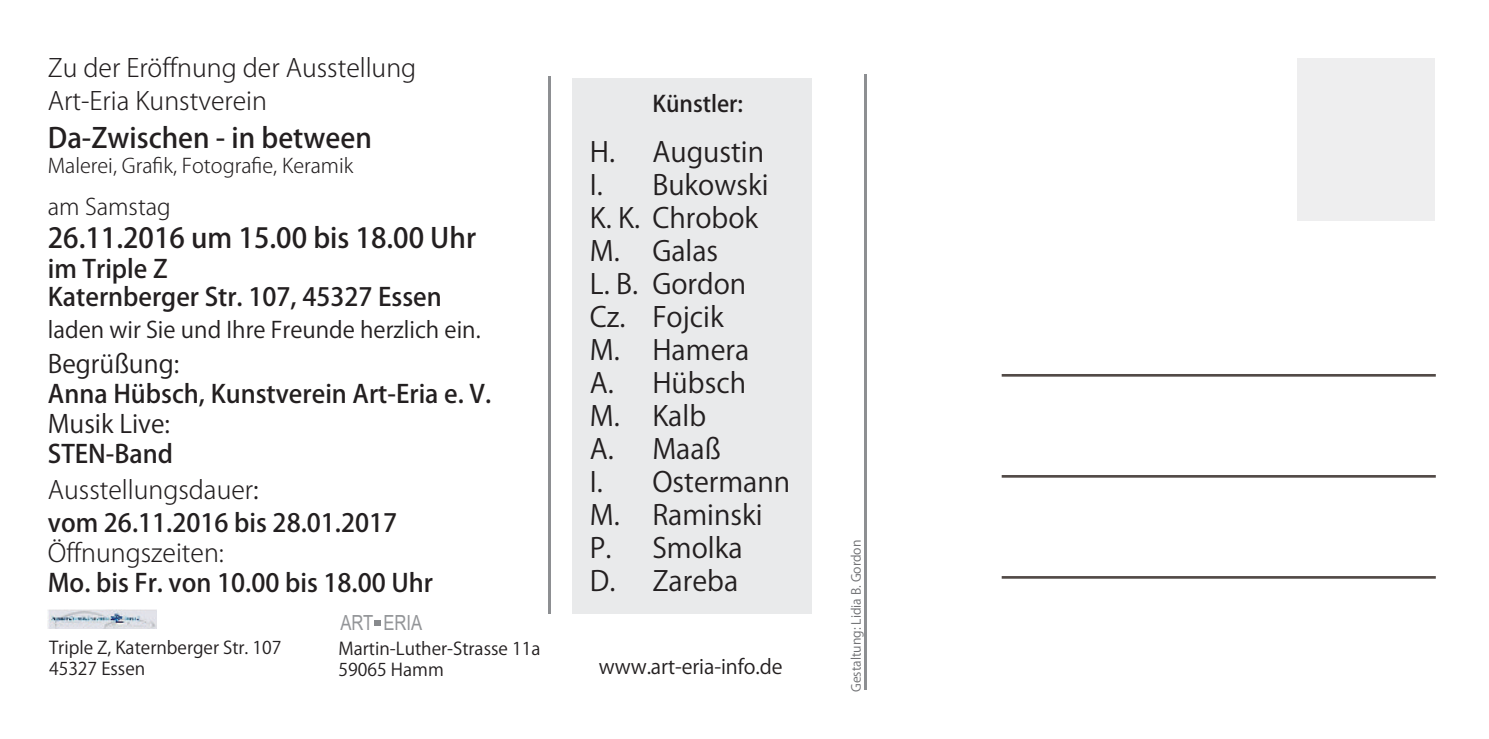
<style>
.page{position:relative;width:1489px;height:739px;background:#fff}
.page>*{position:absolute;margin:0;border:0;box-sizing:border-box;transform-origin:0 0}
.t1{font:27.5px/33px "Koz Go Std";color:#231f20}
.t2{font:500 27.5px "Koz Go Std";color:#231f20}
.t3{font:500 25px/28px "Koz Go Std";color:#231f20}
.t4{font:300 25px/33px "Koz Go Std";color:#231f20}
.t5{font:25px "Koz Go Std";color:#231f20}
.t6{font:22.5px "Koz Go Std";color:#231f20}
.t7{font:300 22.5px "Koz Go Std";color:#231f20}
.t8{font:500 22.5px "Koz Go Std";color:#231f20}
.t9{font:20.75px "Arial";color:#939598;scale:.8 1}
.t10{font:300 20px "Koz Go Std";color:#231f20}
.t11{font:20px "Koz Go Std";letter-spacing:-.005em;color:#231f20}
.t12{font:17.5px/21px "Koz Go Std";color:#231f20}
.t13{font:12.5px "Koz Go Std";color:#6d6e71}
.s1{font-weight:500}
.s2{font-weight:400}
</style>
<div class="page">
<div style="left:1296px;top:58px;width:138px;height:162px;background:#eeeeef"></div>
<hr style="left:1001px;top:374px;width:434px;height:2px;background:#524a47">
<hr style="left:1001px;top:475px;width:434px;height:2px;background:#524a47">
<hr style="left:1001px;top:576px;width:434px;height:2px;background:#524a47">
<hr style="left:864px;top:74px;width:2px;height:616px;background:#8d8f92">
<div style="left:572px;top:78px;width:239px;height:536px;background:#e9eaeb"></div>
<hr style="left:548px;top:77px;width:3px;height:537px;background:#8d8f92">
<img style="left:48px;top:609px;width:109px;height:20px">
<svg style="left:374px;top:620px;width:6px;height:6px"></svg>
<p class="t4" style="left:48px;top:51px;width:370px">Zu der Eröffnung der Ausstellung<br>Art-Eria Kunstverein</p>
<p class="t2" style="left:48px;top:120px;width:325px">Da-Zwischen - in between</p>
<p class="t10" style="left:48px;top:153px;width:307px">Malerei, Grafik, Fotografie, Keramik</p>
<p class="t7" style="left:48px;top:193px;width:124px">am Samstag</p>
<p class="t2" style="left:48px;top:221px;width:430px">26.11.2016 um 15.00 bis 18.00 Uhr</p>
<p class="t3" style="left:48px;top:256px;width:395px">im Triple Z<br>Katernberger Str. 107, 45327 Essen</p>
<p class="t6" style="left:48px;top:316px;width:434px">laden wir Sie und Ihre Freunde herzlich ein.</p>
<p class="t5" style="left:48px;top:348px;width:133px">Begrüßung:</p>
<p class="t3" style="left:48px;top:381px;width:445px">Anna Hübsch, Kunstverein Art-Eria e. V.</p>
<p class="t5" style="left:48px;top:408px;width:124px">Musik Live:</p>
<p class="t4" style="left:48px;top:437px;width:212px;line-height:35.5px"><span class="s1">STEN-Band<br></span>Ausstellungsdauer<span class="s2">:</span></p>
<p class="t3" style="left:48px;top:510px;width:351px">vom 26.11.2016 bis 28.01.2017</p>
<p class="t4" style="left:48px;top:536px;width:177px">Öffnungszeiten:</p>
<p class="t3" style="left:48px;top:570px;width:387px">Mo. bis Fr. von 10.00 bis 18.00 Uhr</p>
<p class="t12" style="left:49px;top:637px;width:234px">Triple Z, Katernberger Str. 107<br>45327 Essen</p>
<p class="t9" style="left:340px;top:610px;width:104px">ART ERIA</p>
<p class="t12" style="left:338px;top:638px;width:203px">Martin-Luther-Strasse 11a<br>59065 Hamm</p>
<p class="t8" style="left:652px;top:89px;width:92px">Künstler:</p>
<p class="t1" style="left:590px;top:136px;width:202px">H. Augustin<br>I. Bukowski<br>K. K. Chrobok<br>M. Galas<br>L. B. Gordon<br>Cz. Fojcik<br>M. Hamera<br>A. Hübsch<br>M. Kalb<br>A. Maaß<br>I. Ostermann<br>M. Raminski<br>P. Smolka<br>D. Zareba</p>
<p class="t11" style="left:599px;top:654px;width:185px">www.art-eria-info.de</p>
<p class="t13" style="left:848px;top:692px;width:154px;rotate:-90deg">Gestaltung: Lidia B. Gordon</p>
</div>
